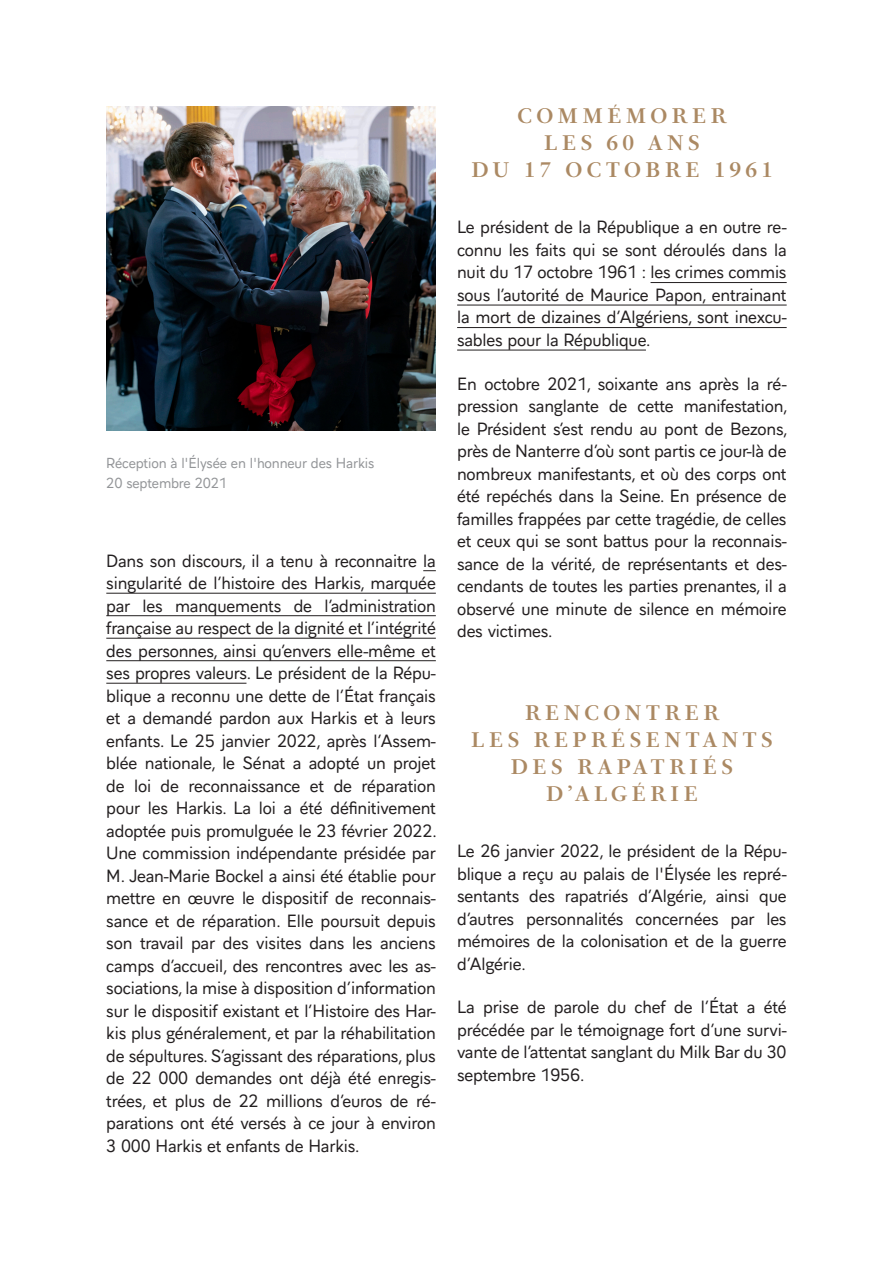
<style>
.page{position:relative;width:893px;height:1263px;background:#fff}
.page>*{position:absolute;margin:0;border:0;box-sizing:border-box;transform-origin:0 0}
.Titre{font:600 21px/27px "PS Fournier Pro";letter-spacing:.2em;color:#ab8963;text-align:center}
.Texte_courant{font:16.5px/22.5px "Aiglon Pro";letter-spacing:-.01em;color:#231f20;text-align:justify}
.Légendes_photos{font:13.5px "Aiglon Pro";letter-spacing:-.01em;color:#939598}
</style>
<div class="page">
<svg style="left:423px;top:570px;width:13px;height:1px"></svg>
<hr style="left:106px;top:593px;width:330px;height:1px;background:#231f20">
<hr style="left:106px;top:615px;width:330px;height:1px;background:#231f20">
<hr style="left:106px;top:638px;width:330px;height:1px;background:#231f20">
<hr style="left:106px;top:660px;width:330px;height:1px;background:#231f20">
<hr style="left:106px;top:683px;width:140px;height:1px;background:#231f20">
<hr style="left:650px;top:282px;width:137px;height:1px;background:#231f20">
<hr style="left:457px;top:305px;width:330px;height:1px;background:#231f20">
<hr style="left:457px;top:327px;width:330px;height:1px;background:#231f20">
<hr style="left:457px;top:350px;width:189px;height:1px;background:#231f20">
<img style="left:106px;top:106px;width:330px;height:325px">
<p class="Légendes_photos" style="left:106px;top:452px;width:270px">Réception à l'Élysée en l'honneur des Harkis</p>
<p class="Légendes_photos" style="left:106px;top:471px;width:122px">20 septembre 2021</p>
<p class="Texte_courant" style="left:106px;top:548px;width:332px">Dans son discours, il a tenu à reconnaitre la singularité de l’histoire des Harkis, marquée par les manquements de l’administration française au respect de la dignité et l’intégrité des personnes, ainsi qu’envers elle-même et ses propres valeurs. Le président de la Répu&shy;blique a reconnu une dette de l’État français et a demandé pardon aux Harkis et à leurs enfants. Le 25 janvier 2022, après l’Assem&shy;blée nationale, le Sénat a adopté un projet de loi de reconnaissance et de réparation pour les Harkis. La loi a été définitivement adoptée puis promulguée le 23 février 2022.<br>Une commission indépendante présidée par M. Jean-Marie Bockel a ainsi été établie pour mettre en œuvre le dispositif de reconnais&shy;sance et de réparation. Elle poursuit depuis son travail par des visites dans les anciens camps d’accueil, des rencontres avec les as&shy;sociations, la mise à disposition d’information sur le dispositif existant et l’Histoire des Har&shy;kis plus généralement, et par la réhabilitation de sépultures. S’agissant des réparations, plus de 22 000 demandes ont déjà été enregis&shy;trées, et plus de 22 millions d’euros de ré&shy;parations ont été versés à ce jour à environ 3 000 Harkis et enfants de Harkis.</p>
<p class="Titre" style="left:471px;top:101px;width:303px">COMMÉMORER<br>LES 60 ANS<br>DU 17 OCTOBRE 1961</p>
<p class="Texte_courant" style="left:457px;top:215px;width:331px">Le président de la République a en outre re&shy;connu les faits qui se sont déroulés dans la nuit du 17 octobre 1961 : les crimes commis sous l’autorité de Maurice Papon, entrainant la mort de dizaines d’Algériens, sont inexcu&shy;sables pour la République.</p>
<p class="Texte_courant" style="left:457px;top:371px;width:333px">En octobre 2021, soixante ans après la ré&shy;pression sanglante de cette manifestation, le Président s’est rendu au pont de Bezons, près de Nanterre d’où sont partis ce jour-là de nombreux manifestants, et où des corps ont été repéchés dans la Seine. En présence de familles frappées par cette tragédie, de celles et ceux qui se sont battus pour la reconnais&shy;sance de la vérité, de représentants et des&shy;cendants de toutes les parties prenantes, il a observé une minute de silence en mémoire des victimes.</p>
<p class="Titre" style="left:471px;top:697px;width:303px">RENCONTRER<br>LES REPRÉSENTANTS<br>DES RAPATRIÉS<br>D’ALGÉRIE</p>
<p class="Texte_courant" style="left:457px;top:838px;width:331px">Le 26 janvier 2022, le président de la Répu&shy;blique a reçu au palais de l'Élysée les repré&shy;sentants des rapatriés d’Algérie, ainsi que d’autres personnalités concernées par les mémoires de la colonisation et de la guerre d’Algérie.</p>
<p class="Texte_courant" style="left:457px;top:994px;width:331px">La prise de parole du chef de l’État a été précédée par le témoignage fort d’une survi&shy;vante de l’attentat sanglant du Milk Bar du 30 septembre 1956.</p>
</div>
